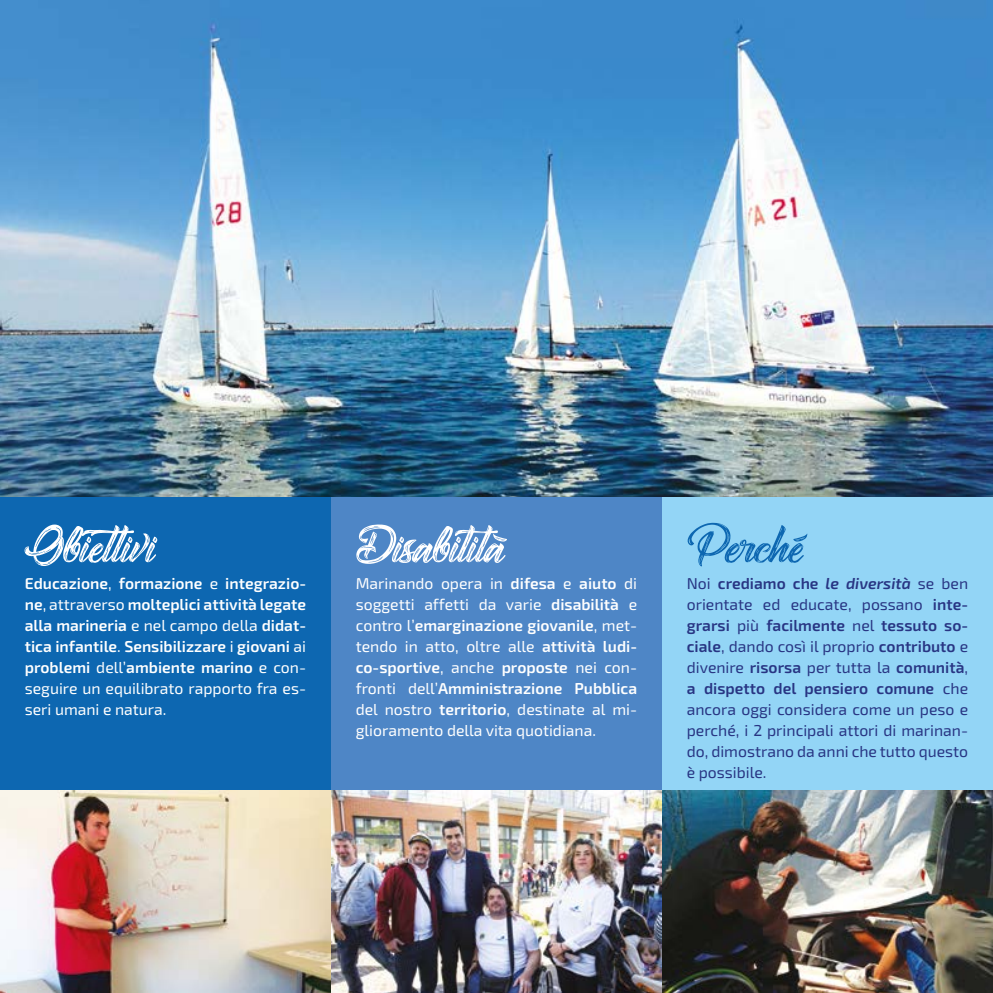
<style>
.page{position:relative;width:993px;height:993px;background:#fff}
.page>*{position:absolute;margin:0;border:0;box-sizing:border-box;transform-origin:0 0}
.t1{font:87.5px "Amontillado";color:#fff}
.t2{font:87.5px "Amontillado";color:#0d67b1}
.t3{font:15.75px/21px "Exo 2";color:#283583;text-align:justify}
.t4{font:15.75px/21px "Exo 2";color:#fff;text-align:justify}
.t5{font:600 15.75px/21px "Exo 2";color:#fff;text-align:justify}
.s1{font-weight:400}
.s2{font-weight:600}
.s3{font-weight:600;font-style:italic}
</style>
<div class="page">
<img style="left:0;top:790px;width:992px;height:202px">
<div style="left:0;top:496px;width:331px;height:294px;background:#0d67b1"></div>
<div style="left:331px;top:496px;width:330px;height:294px;background:#4e86c6"></div>
<div style="left:661px;top:496px;width:331px;height:294px;background:#93d5f6"></div>
<img style="left:0;top:0;width:992px;height:496px">
<h1 class="t1" style="left:25px;top:480px;width:133px">Obiettivi</h1>
<h1 class="t1" style="left:356px;top:480px;width:151px">Disabilità</h1>
<h1 class="t2" style="left:686px;top:480px;width:119px">Perché</h1>
<p class="t5" style="left:25px;top:572px;width:283px">Educazione<span class="s1">,</span> formazione <span class="s1">e</span> integrazio&shy;ne<span class="s1">, attraverso</span> molteplici attività legate alla marineria <span class="s1">e nel campo della</span> didat&shy;tica infantile<span class="s1">.</span> Sensibilizzare <span class="s1">i</span> giovani <span class="s1">ai </span>problemi <span class="s1">dell’</span>ambiente marino <span class="s1">e con&shy;seguire un equilibrato rapporto fra es&shy;seri umani e natura.</span></p>
<p class="t4" style="left:356px;top:572px;width:283px">Marinando opera in <span class="s2">difesa</span> e <span class="s2">aiuto</span> di soggetti affetti da varie <span class="s2">disabilità</span> e contro l’<span class="s2">emarginazione giovanile</span>, met&shy;tendo in atto, oltre alle <span class="s2">attività ludi&shy;co-sportive</span>, anche <span class="s2">proposte</span> nei con&shy;fronti dell’<span class="s2">Amministrazione Pubblica </span>del nostro <span class="s2">territorio</span>, destinate al mi&shy;glioramento della vita quotidiana.</p>
<p class="t3" style="left:686px;top:572px;width:283px">Noi <span class="s2">crediamo che</span> <span class="s3">le diversità</span> se ben orientate ed educate, possano <span class="s2">inte&shy;grarsi</span> più <span class="s2">facilmente</span> nel <span class="s2">tessuto so&shy;ciale</span>, dando così il proprio <span class="s2">contributo</span> e divenire <span class="s2">risorsa</span> per tutta la <span class="s2">comunità</span>, <span class="s2">a dispetto del pensiero comune</span> che ancora oggi considera come un peso e perché, i 2 principali attori di marinan&shy;do, dimostrano da anni che tutto questo è possibile.</p>
</div>
